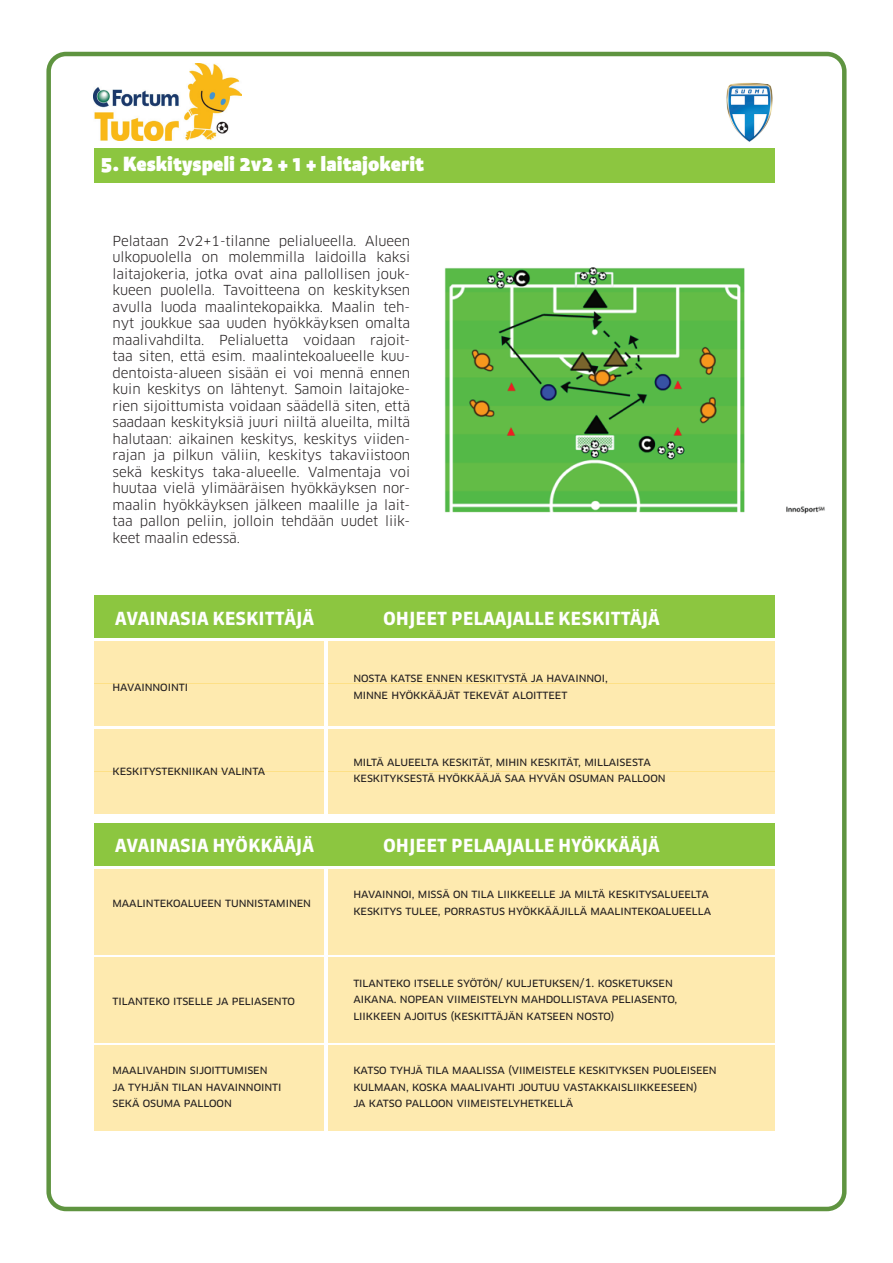
<style>
.page{position:relative;width:893px;height:1263px;background:#fff}
.page>*{position:absolute;margin:0;border:0;box-sizing:border-box;transform-origin:0 0}
.t1{font:900 19.5px "Sanuk OT";color:#fff}
.t2{font:700 18px "Sanuk OT";color:#fff}
.t3{font:13.5px/16.5px "Clan OT";letter-spacing:-.005em;color:#231f20;text-align:justify}
.t4{font:11.25px/16.5px "Clan OT News";letter-spacing:-.005em;color:#231f20}
</style>
<div class="page">
<div style="left:94px;top:149px;width:680px;height:34px;background:#8cc640"></div>
<div style="left:94px;top:595px;width:680px;height:43px;background:#8cc640"></div>
<div style="left:94px;top:823px;width:680px;height:42px;background:#8cc640"></div>
<div style="left:46px;top:52px;width:800px;height:1159px;border:4px solid #5f9440;border-radius:17px"></div>
<img style="left:726px;top:83px;width:47px;height:59px">
<img style="left:94px;top:64px;width:147px;height:76px">
<div style="left:94px;top:869px;width:680px;height:43px;background:#feeaaf"></div>
<div style="left:94px;top:912px;width:680px;height:42px;background:#feeaaf"></div>
<div style="left:94px;top:957px;width:680px;height:43px;background:#feeaaf"></div>
<div style="left:94px;top:1046px;width:680px;height:42px;background:#feeaaf"></div>
<div style="left:94px;top:1088px;width:680px;height:43px;background:#feeaaf"></div>
<div style="left:94px;top:1000px;width:680px;height:42px;background:#feeaaf"></div>
<hr style="left:325px;top:868px;width:3px;height:263px;background:#fff">
<img style="left:444px;top:267px;width:381px;height:247px">
<div style="left:94px;top:641px;width:680px;height:42px;background:#feeaaf"></div>
<div style="left:94px;top:683px;width:680px;height:43px;background:#feeaaf"></div>
<div style="left:94px;top:729px;width:680px;height:43px;background:#feeaaf"></div>
<div style="left:94px;top:772px;width:680px;height:42px;background:#feeaaf"></div>
<hr style="left:325px;top:641px;width:3px;height:174px;background:#fff">
<h1 class="t1" style="left:101px;top:152px;width:325px">5. Keskityspeli 2v2 + 1 + laitajokerit</h1>
<p class="t3" style="left:113px;top:233px;width:299px">Pelataan 2v2+1-tilanne pelialueella. Alueen ulkopuolella on molemmilla laidoilla kaksi laitajokeria, jotka ovat aina pallollisen jouk&shy;kueen puolella. Tavoitteena on keskityksen avulla luoda maalintekopaikka. Maalin teh&shy;nyt joukkue saa uuden hyökkäyksen omalta maalivahdilta. Pelialuetta voidaan rajoit&shy;taa siten, että esim. maalintekoalueelle kuu&shy;dentoista-alueen sisään ei voi mennä ennen kuin keskitys on lähtenyt. Samoin laitajoke&shy;rien sijoittumista voidaan säädellä siten, että saadaan keskityksiä juuri niiltä alueilta, miltä halutaan: aikainen keskitys, keskitys viiden&shy;rajan ja pilkun väliin, keskitys takaviistoon sekä keskitys taka-alueelle. Valmentaja voi huutaa vielä ylimääräisen hyökkäyksen nor&shy;maalin hyökkäyksen jälkeen maalille ja lait&shy;taa pallon peliin, jolloin tehdään uudet liik&shy;keet maalin edessä.</p>
<h2 class="t2" style="left:115px;top:607px;width:200px">AVAINASIA KESKITTÄJÄ</h2>
<h2 class="t2" style="left:383px;top:607px;width:278px">OHJEET PELAAJALLE KESKITTÄJÄ</h2>
<p class="t4" style="left:113px;top:679px;width:77px">HAVAINNOINTI</p>
<p class="t4" style="left:353px;top:670px;width:256px">NOSTA KATSE ENNEN KESKITYSTÄ JA HAVAINNOI,<br>MINNE HYÖKKÄÄJÄT TEKEVÄT ALOITTEET</p>
<p class="t4" style="left:113px;top:762px;width:154px">KESKITYSTEKNIIKAN VALINTA</p>
<p class="t4" style="left:353px;top:753px;width:314px">MILTÄ ALUEELTA KESKITÄT, MIHIN KESKITÄT, MILLAISESTA<br>KESKITYKSESTÄ HYÖKKÄÄJÄ SAA HYVÄN OSUMAN PALLOON</p>
<h2 class="t2" style="left:115px;top:834px;width:200px">AVAINASIA HYÖKKÄÄJÄ</h2>
<h2 class="t2" style="left:383px;top:834px;width:278px">OHJEET PELAAJALLE HYÖKKÄÄJÄ</h2>
<p class="t4" style="left:113px;top:895px;width:200px">MAALINTEKOALUEEN TUNNISTAMINEN</p>
<p class="t4" style="left:353px;top:886px;width:359px">HAVAINNOI, MISSÄ ON TILA LIIKKEELLE JA MILTÄ KESKITYSALUEELTA<br>KESKITYS TULEE, PORRASTUS HYÖKKÄÄJILLÄ MAALINTEKOALUEELLA</p>
<p class="t4" style="left:113px;top:992px;width:184px">TILANTEKO ITSELLE JA PELIASENTO</p>
<p class="t4" style="left:353px;top:974px;width:326px">TILANTEKO ITSELLE SYÖTÖN/ KULJETUKSEN/1. KOSKETUKSEN<br>AIKANA. NOPEAN VIIMEISTELYN MAHDOLLISTAVA PELIASENTO,<br>LIIKKEEN AJOITUS (KESKITTÄJÄN KATSEEN NOSTO)</p>
<p class="t4" style="left:113px;top:1062px;width:171px">MAALIVAHDIN SIJOITTUMISEN<br>JA TYHJÄN TILAN HAVAINNOINTI<br>SEKÄ OSUMA PALLOON</p>
<p class="t4" style="left:353px;top:1062px;width:365px">KATSO TYHJÄ TILA MAALISSA (VIIMEISTELE KESKITYKSEN PUOLEISEEN<br>KULMAAN, KOSKA MAALIVAHTI JOUTUU VASTAKKAISLIIKKEESEEN)<br>JA KATSO PALLOON VIIMEISTELYHETKELLÄ</p>
</div>
